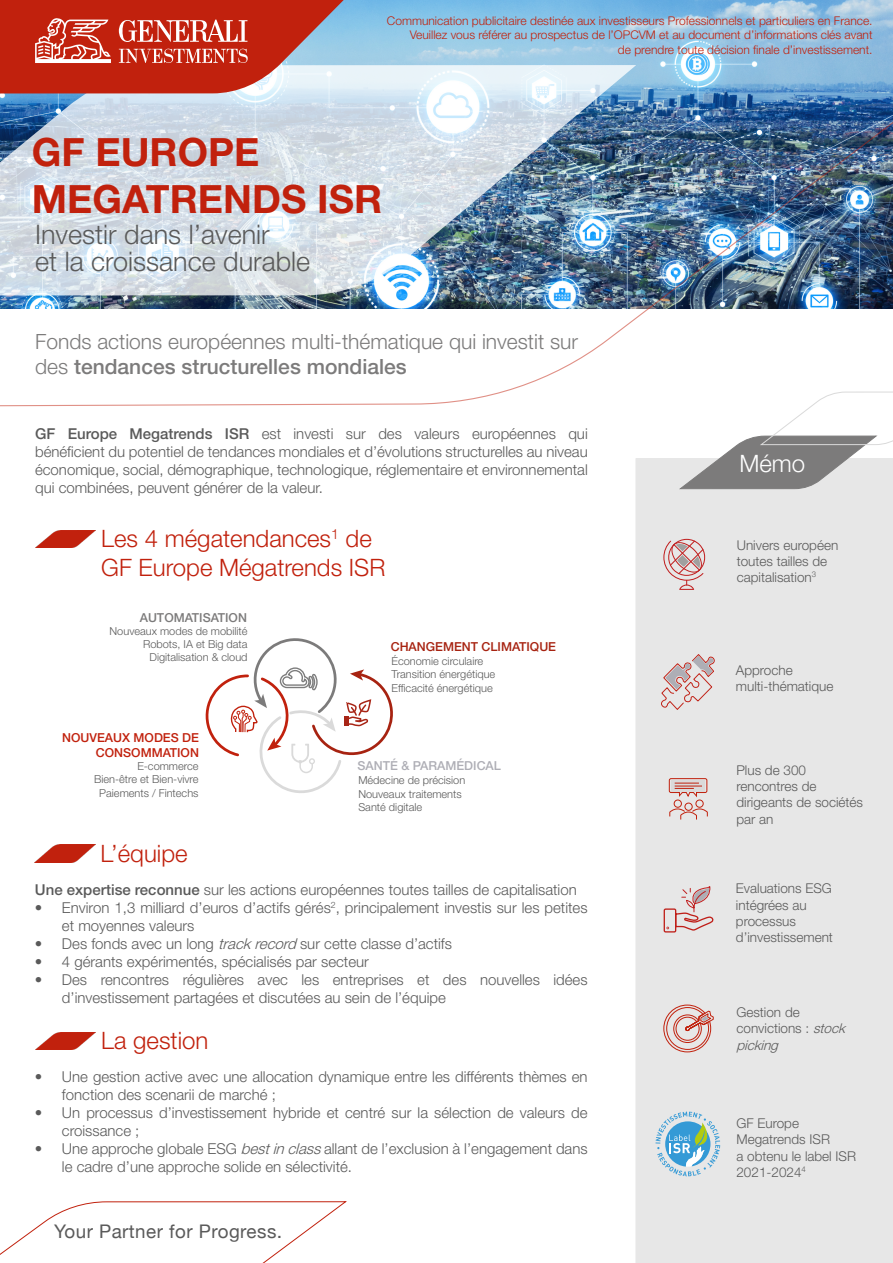
<style>
.page{position:relative;width:893px;height:1263px;background:#fff}
.page>*{position:absolute;margin:0;border:0;box-sizing:border-box;transform-origin:0 0}
.t1{font:700 39px/46.8px "Helvetica Neue LT Std";color:#c1210d}
.t2{font:300 27px/27px "Helvetica Neue LT Std";color:#5a5a5a}
.t3{font:300 24px/28.8px "Helvetica Neue LT Std";color:#c1210d}
.t4{font:300 24px "Helvetica Neue LT Std";color:#fff}
.t5{font:300 21px/25.2px "Helvetica Neue LT Std";color:#7c7b7b}
.t6{font:18.75px "Helvetica Neue";letter-spacing:.025em;color:#5a5a5a}
.t7{font:300 15px/18px "Helvetica Neue LT Std";color:#5a5a5a}
.t8{font:300 13.5px/16.2px "Helvetica Neue LT Std";color:#5a5a5a}
.t9{font:500 12.45px/14.9px "Helvetica Neue LT Std";color:#c1210d;text-align:right}
.t10{font:500 12.45px "Helvetica Neue LT Std";color:#a72311}
.t11{font:500 12.45px "Helvetica Neue LT Std";color:#aeaeb5}
.t12{font:500 12.45px "Helvetica Neue LT Std";color:#7c7b7b}
.t13{font:300 12px/14.4px "Helvetica Neue LT Std";color:#c1210d;text-align:right}
.t14{font:300 10.95px/13.2px "Helvetica Neue LT Std";color:#5b5b5b;text-align:right}
.s1{font-weight:500}
.s2{font-style:italic}
.s3{font-size:19.5px}
</style>
<div class="page">
<div style="left:635px;top:458px;width:258px;height:805px;background:#e7e7e7"></div>
<svg style="left:661px;top:653px;width:54px;height:58px;background:#dac9c9"></svg>
<svg style="left:669px;top:778px;width:38px;height:20px"></svg>
<div style="left:674px;top:800px;width:8px;height:7px;border:1px solid #c1210d;border-radius:50%"></div>
<div style="left:685px;top:803px;width:7px;height:8px;border:1px solid #c1210d;border-radius:50%"></div>
<div style="left:696px;top:800px;width:7px;height:7px;border:1px solid #c1210d;border-radius:50%"></div>
<svg style="left:669px;top:808px;width:39px;height:12px"></svg>
<svg style="left:663px;top:876px;width:52px;height:57px;background:#dfcccc"></svg>
<svg style="left:663px;top:1004px;width:51px;height:49px;background:#debbb6"></svg>
<svg style="left:205px;top:638px;width:188px;height:155px"></svg>
<img style="left:0;top:0;width:893px;height:407px">
<img style="left:0;top:65px;width:636px;height:231px">
<svg style="left:0;top:0;width:432px;height:94px;background:#c06b65"></svg>
<img style="left:36px;top:530px;width:60px;height:17px">
<svg style="left:679px;top:391px;width:214px;height:99px"></svg>
<svg style="left:0;top:1201px;width:347px;height:62px"></svg>
<svg style="left:655px;top:1111px;width:65px;height:65px;background:#a6cbda"></svg>
<img style="left:35px;top:845px;width:60px;height:17px">
<img style="left:36px;top:1032px;width:60px;height:17px">
<svg style="left:663px;top:539px;width:42px;height:51px;background:#dabbbb"></svg>
<p class="t13" style="left:387px;top:13px;width:487px">Communication publicitaire destinée aux investisseurs Professionnels et particuliers en France.<br>Veuillez vous référer au prospectus de l’OPCVM et au document d’informations clés avant<br>de prendre toute décision finale d’investissement.</p>
<h1 class="t1" style="left:32px;top:128px;width:352px">GF EUROPE<br>MEGATRENDS ISR</h1>
<h2 class="t2" style="left:35px;top:220px;width:277px">Investir dans l’avenir<br>et la croissance durable</h2>
<h3 class="t5" style="left:35px;top:328px;width:544px">Fonds actions européennes multi-thématique qui investit sur des <span class="s1">tendances structurelles mondiales</span></h3>
<p class="t7" style="left:35px;top:424px;width:554px;text-align:justify"><span class="s1">GF Europe Megatrends ISR</span> est investi sur des valeurs européennes qui bénéficient du potentiel de tendances mondiales et d’évolutions structurelles au niveau économique, social, démographique, technologique, réglementaire et environnemental qui combinées, peuvent générer de la valeur.</p>
<h3 class="t3" style="left:101px;top:524px;width:286px">Les 4 mégatendances<sup>1</sup> de<br>GF Europe Mégatrends ISR</h3>
<p class="t12" style="left:140px;top:610px;width:109px">AUTOMATISATION</p>
<p class="t14" style="left:110px;top:624px;width:140px">Nouveaux modes de mobilité<br>Robots, IA et Big data<br>Digitalisation &amp; cloud</p>
<p class="t10" style="left:391px;top:639px;width:167px">CHANGEMENT CLIMATIQUE</p>
<p class="t14" style="left:392px;top:654px;width:105px;text-align:left">Économie circulaire<br>Transition énergétique<br>Efficacité énergétique</p>
<p class="t9" style="left:62px;top:730px;width:138px">NOUVEAUX MODES DE<br>CONSOMMATION</p>
<p class="t14" style="left:94px;top:759px;width:106px">E-commerce<br>Bien-être et Bien-vivre<br>Paiements / Fintechs</p>
<p class="t11" style="left:358px;top:758px;width:145px">SANTÉ &amp; PARAMÉDICAL</p>
<p class="t14" style="left:358px;top:774px;width:108px;text-align:left">Médecine de précision<br>Nouveaux traitements<br>Santé digitale</p>
<h3 class="t3" style="left:101px;top:839px;width:88px">L’équipe</h3>
<p class="t7" style="left:35px;top:880px;width:543px"><span class="s1">Une expertise reconnue</span> sur les actions européennes toutes tailles de capitalisation</p>
<p class="t7" style="left:62px;top:898px;width:527px;text-indent:-27px">• Environ 1,3 milliard d’euros d’actifs gérés<sup>2</sup>, principalement investis sur les petites et moyennes valeurs</p>
<p class="t7" style="left:35px;top:934px;width:419px">• Des fonds avec un long <span class="s2">trackrecord</span>sur cette classe d’actifs</p>
<p class="t7" style="left:35px;top:952px;width:336px">• 4 gérants expérimentés, spécialisés par secteur</p>
<p class="t7" style="left:62px;top:970px;width:527px;text-indent:-27px">• Des rencontres régulières avec les entreprises et des nouvelles idées d’investissement partagées et discutées au sein de l’équipe</p>
<h3 class="t3" style="left:101px;top:1026px;width:109px">La gestion</h3>
<p class="t7" style="left:62px;top:1067px;width:527px;text-indent:-27px">• Une gestion active avec une allocation dynamique entre les différents thèmes en fonction des scenarii de marché ;</p>
<p class="t7" style="left:62px;top:1103px;width:527px;text-indent:-27px">• Un processus d’investissement hybride et centré sur la sélection de valeurs de croissance ;</p>
<p class="t7" style="left:62px;top:1139px;width:527px;text-indent:-27px">• Une approche globale ESG <span class="s2">bestinclass</span>allant de l’exclusion à l’engagement dans le cadre d’une approche solide en sélectivité.</p>
<p class="t6" style="left:54px;top:1218px;width:230px">Your Partner for Progress<span class="s3">.</span></p>
<h3 class="t4" style="left:739px;top:449px;width:67px">Mémo</h3>
<p class="t8" style="left:737px;top:536px;width:103px">Univers européen toutes tailles de capitalisation<sup>3</sup></p>
<p class="t8" style="left:736px;top:662px;width:99px">Approche multi-thématique</p>
<p class="t8" style="left:736px;top:762px;width:128px">Plus de 300 rencontres de dirigeants de sociétés par an</p>
<p class="t8" style="left:736px;top:880px;width:98px">Evaluations ESG intégrées au processus d’investissement</p>
<p class="t8" style="left:736px;top:1004px;width:114px">Gestion de convictions : <span class="s2">stock picking</span></p>
<p class="t8" style="left:736px;top:1115px;width:121px">GF Europe<br>Megatrends ISR<br>a obtenu le label ISR<br>2021-2024<sup>4</sup></p>
</div>
